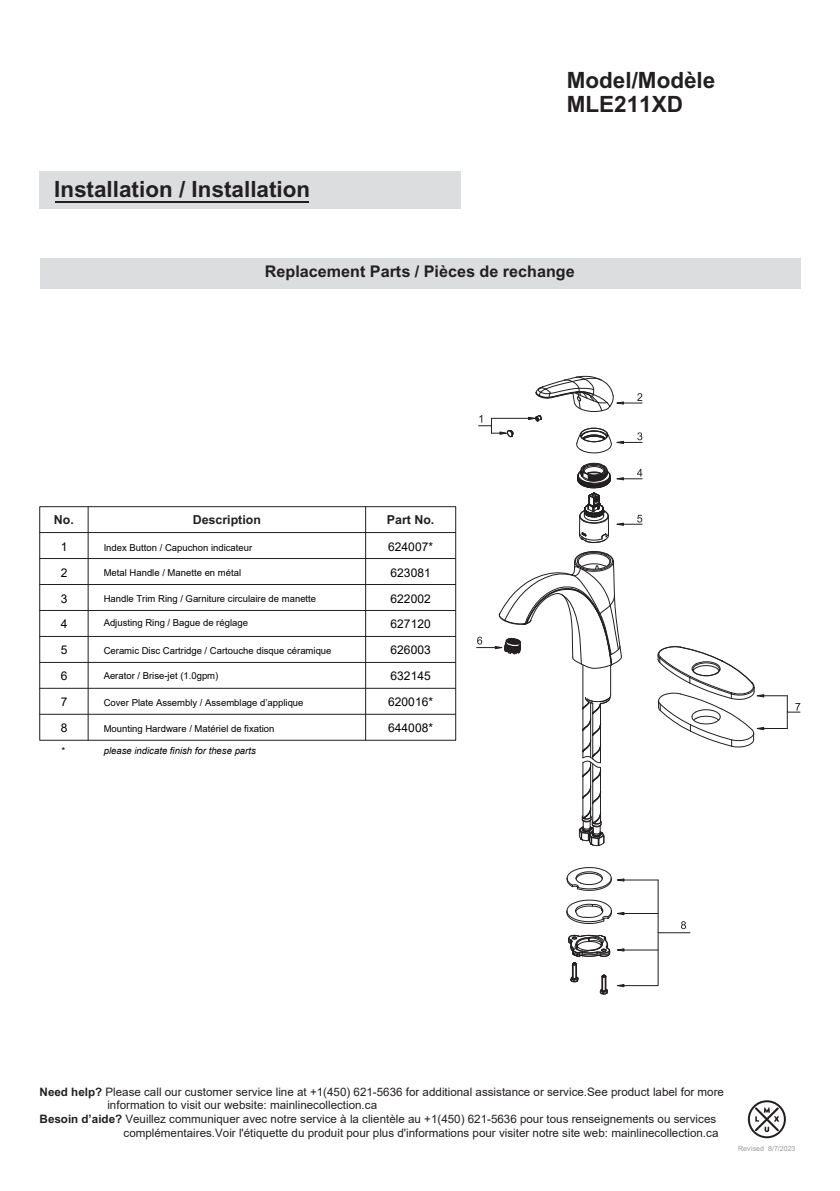
<style>
.page{position:relative;width:840px;height:1191px;background:#fff}
.page>*{position:absolute;margin:0;border:0;box-sizing:border-box;transform-origin:0 0}
.t1{font:700 22.4px/24.6px "Arial";color:#231f20}
.t2{font:700 16.2px "Arial";color:#231f20}
.t3{font:700 12.4px "Arial";color:#231f20}
.t4{font:12px/25.8px "Arial";color:#000}
.t5{font:11.6px "Arial";color:#231f20}
.t6{font:9.6px "Arial";color:#000}
.t7{font:italic 9.6px "Arial";color:#000}
.t8{font:7px "Arial";letter-spacing:-.01em;color:#9b9ca0}
.s1{font-weight:700}
</style>
<div class="page">
<svg style="left:476px;top:376px;width:324px;height:619px"></svg>
<hr style="left:657px;top:932px;width:32px;height:1px;background:#231f20">
<div style="left:39px;top:506px;width:416px;height:234px;border:1px solid #231f20"></div>
<hr style="left:365px;top:506px;width:1px;height:234px;background:#231f20">
<hr style="left:88px;top:506px;width:1px;height:234px;background:#231f20">
<hr style="left:40px;top:714px;width:415px;height:1px;background:#231f20">
<hr style="left:40px;top:688px;width:415px;height:1px;background:#231f20">
<hr style="left:40px;top:662px;width:415px;height:1px;background:#231f20">
<hr style="left:40px;top:636px;width:415px;height:1px;background:#231f20">
<hr style="left:40px;top:610px;width:415px;height:1px;background:#231f20">
<hr style="left:40px;top:584px;width:415px;height:1px;background:#231f20">
<hr style="left:40px;top:558px;width:415px;height:1px;background:#231f20">
<hr style="left:40px;top:532px;width:415px;height:1px;background:#231f20">
<svg style="left:747px;top:1100px;width:38px;height:38px"></svg>
<div style="left:40px;top:171px;width:420px;height:38px;background:#dcdddf"></div>
<hr style="left:55px;top:201px;width:253px;height:1px;background:#231f20">
<div style="left:40px;top:258px;width:759px;height:30px;background:#dcdddf"></div>
<h1 class="t1" style="left:54px;top:176px;width:257px">Installation / Installation</h1>
<h1 class="t1" style="left:566px;top:67px;width:150px">Model/Modèle<br>MLE211XD</h1>
<h2 class="t2" style="left:265px;top:262px;width:311px">Replacement Parts / Pièces de rechange</h2>
<p class="t3" style="left:54px;top:512px;width:21px">No.</p>
<p class="t3" style="left:193px;top:512px;width:70px">Description</p>
<p class="t3" style="left:386px;top:512px;width:49px">Part No.</p>
<p class="t6" style="left:104px;top:541px;width:150px">Index Button / Capuchon indicateur</p>
<p class="t6" style="left:104px;top:565px;width:139px">Metal Handle / Manette en métal</p>
<p class="t6" style="left:104px;top:591px;width:214px">Handle Trim Ring / Garniture circulaire de manette</p>
<p class="t6" style="left:104px;top:616px;width:146px">Adjusting Ring / Bague de réglage</p>
<p class="t6" style="left:104px;top:644px;width:229px">Ceramic Disc Cartridge / Cartouche disque céramique</p>
<p class="t6" style="left:104px;top:669px;width:116px">Aerator / Brise-jet (1.0gpm)</p>
<p class="t6" style="left:104px;top:696px;width:201px">Cover Plate Assembly / Assemblage d’applique</p>
<p class="t6" style="left:104px;top:721px;width:172px">Mounting Hardware / Matériel de fixation</p>
<p class="t7" style="left:61px;top:745px;width:5px">*</p>
<p class="t7" style="left:104px;top:745px;width:153px">please indicate finish for these parts</p>
<p class="t4" style="left:388px;top:534px;width:46px">624007*<br>623081<br>622002<br>627120<br>626003<br>632145<br>620016*<br>644008*</p>
<p class="t4" style="left:61px;top:534px;width:8px;text-align:justify">1<br>2<br>3<br>4<br>5<br>6<br>7<br>8</p>
<p class="t5" style="left:40px;top:1083px;width:685px"><span class="s1">Need help?</span> Please call our customer service line at +1(450) 621-5636 for additional assistance or service.See product label for more</p>
<p class="t5" style="left:107px;top:1097px;width:271px">information to visit our website: mainlinecollection.ca</p>
<p class="t5" style="left:40px;top:1111px;width:677px"><span class="s1">Besoin d’aide?</span> Veuillez communiquer avec notre service à la clientèle au +1(450) 621-5636 pour tous renseignements ou services</p>
<p class="t5" style="left:123px;top:1125px;width:596px">complémentaires.Voir l'étiquette du produit pour plus d'informations pour visiter notre site web: mainlinecollection.ca</p>
<p class="t8" style="left:737px;top:1144px;width:59px">Revised 8/7/2023</p>
</div>
